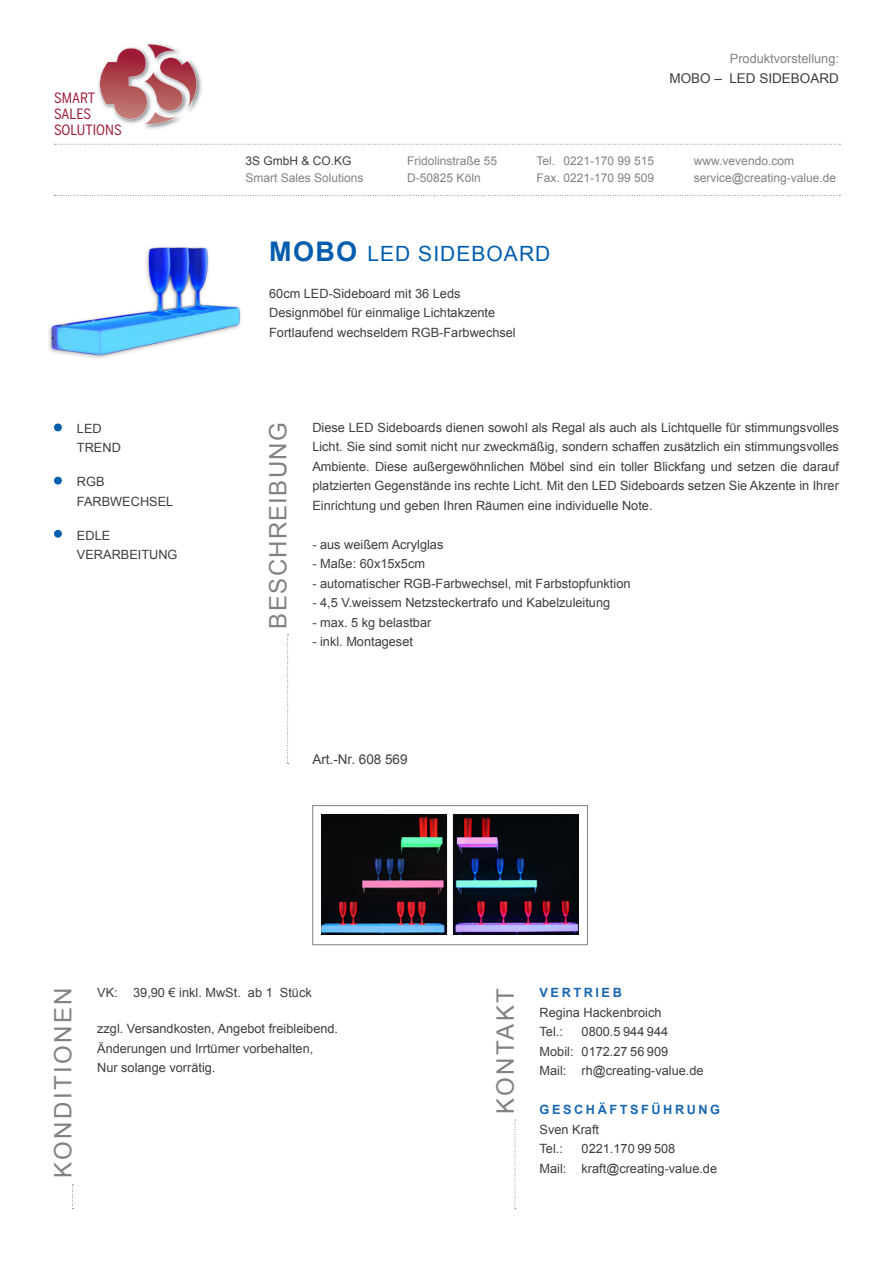
<style>
.page{position:relative;width:893px;height:1263px;background:#fff}
.page>*{position:absolute;margin:0;border:0;box-sizing:border-box;transform-origin:0 0}
.t1{font:24px "Arial";letter-spacing:.1em;color:#808285}
.t2{font:24px "Arial";letter-spacing:.05em;color:#808285}
.t3{font:21px "Arial";letter-spacing:.05em;color:#015dad}
.t4{font:14.1px/15.8px "Benton Sans Cond";color:#9e1b35}
.t5{font:13.5px "Arial";color:#3e3e3f}
.t6{font:12.75px/19.5px "Arial";color:#3e3e3f}
.t7{font:700 12.75px "Arial";letter-spacing:.2em;color:#1868b3}
.t8{font:12.75px "Arial";color:#808285}
.t9{font:12px/16.5px "Arial";color:#808285}
.t10{font:12px "Arial";color:#3e3e3f}
.s1{font-weight:700;font-size:27px}
</style>
<div class="page">
<svg style="left:54px;top:195px;width:786px;height:1px"></svg>
<svg style="left:54px;top:144px;width:786px;height:1px"></svg>
<img style="left:98px;top:43px;width:104px;height:86px">
<svg style="left:100px;top:44px;width:97px;height:80px"></svg>
<img style="left:322px;top:815px;width:257px;height:119px">
<div style="left:312px;top:805px;width:276px;height:140px;border:1px solid #808285"></div>
<img style="left:49px;top:247px;width:192px;height:111px">
<svg style="left:287px;top:634px;width:2px;height:130px"></svg>
<div style="left:54px;top:423px;width:8px;height:8px;background:#015dad;border-radius:50%"></div>
<div style="left:54px;top:477px;width:8px;height:7px;background:#015dad;border-radius:50%"></div>
<div style="left:54px;top:530px;width:8px;height:8px;background:#015dad;border-radius:50%"></div>
<svg style="left:72px;top:1184px;width:1px;height:25px"></svg>
<svg style="left:514px;top:1120px;width:2px;height:89px"></svg>
<p class="t4" style="left:54px;top:90px;width:69px">SMART<br>SALES<br>SOLUTIONS</p>
<p class="t6" style="left:77px;top:419px;width:45px">LED<br>TREND</p>
<p class="t6" style="left:77px;top:472px;width:98px">RGB<br>FARBWECHSEL</p>
<p class="t6" style="left:77px;top:526px;width:102px">EDLE<br>VERARBEITUNG</p>
<p class="t8" style="left:730px;top:50px;width:111px">Produktvorstellung:</p>
<p class="t5" style="left:669px;top:69px;width:171px">MOBO – LED SIDEBOARD</p>
<p class="t10" style="left:245px;top:153px;width:108px">3S GmbH &amp; CO.KG</p>
<p class="t9" style="left:245px;top:169px;width:120px">Smart Sales Solutions</p>
<p class="t9" style="left:407px;top:153px;width:92px">Fridolinstraße 55<br>D-50825 Köln</p>
<p class="t9" style="left:536px;top:153px;width:119px">Tel. 0221-170 99 515<br>Fax. 0221-170 99 509</p>
<h2 class="t3" style="left:269px;top:240px;width:283px"><span class="s1">MOBO</span> LED SIDEBOARD</h2>
<p class="t6" style="left:269px;top:284px;width:248px">60cm LED-Sideboard mit 36 Leds<br>Designmöbel für einmalige Lichtakzente<br>Fortlaufend wechseldem RGB-Farbwechsel</p>
<p class="t9" style="left:694px;top:153px;width:144px">www.vevendo.com service@creating-value.de</p>
<h1 class="t2" style="left:262px;top:629px;width:208px;rotate:-90deg">BESCHREIBUNG</h1>
<p class="t6" style="left:312px;top:418px;width:528px;text-align:justify">Diese LED Sideboards dienen sowohl als Regal als auch als Lichtquelle für stimmungsvolles Licht. Sie sind somit nicht nur zweckmäßig, sondern schaffen zusätzlich ein stimmungsvolles Ambiente. Diese außergewöhnlichen Möbel sind ein toller Blickfang und setzen die darauf platzierten Gegenstände ins rechte Licht. Mit den LED Sideboards setzen Sie Akzente in Ihrer Einrichtung und geben Ihren Räumen eine individuelle Note.</p>
<p class="t6" style="left:312px;top:535px;width:133px">- aus weißem Acrylglas</p>
<p class="t6" style="left:312px;top:554px;width:114px">- Maße: 60x15x5cm</p>
<p class="t6" style="left:312px;top:574px;width:320px">- automatischer RGB-Farbwechsel, mit Farbstopfunktion</p>
<p class="t6" style="left:312px;top:593px;width:299px">- 4,5 V.weissem Netzsteckertrafo und Kabelzuleitung</p>
<p class="t6" style="left:312px;top:613px;width:121px">- max. 5 kg belastbar</p>
<p class="t6" style="left:312px;top:632px;width:102px">- inkl. Montageset</p>
<p class="t5" style="left:312px;top:750px;width:97px">Art.-Nr. 608 569</p>
<p class="t6" style="left:97px;top:983px;width:216px">VK: 39,90 € inkl. MwSt. ab 1 Stück</p>
<p class="t6" style="left:97px;top:1019px;width:242px">zzgl. Versandkosten, Angebot freibleibend.<br>Änderungen und Irrtümer vorbehalten,<br>Nur solange vorrätig.</p>
<h1 class="t1" style="left:47px;top:1178px;width:192px;rotate:-90deg">KONDITIONEN</h1>
<p class="t7" style="left:540px;top:984px;width:84px">VERTRIEB</p>
<h1 class="t1" style="left:490px;top:1114px;width:127px;rotate:-90deg">KONTAKT</h1>
<p class="t6" style="left:540px;top:1002px;width:123px">Regina Hackenbroich<br>Tel.:</p>
<p class="t6" style="left:540px;top:1022px;width:166px;text-indent:42px">0800.5 944 944<br>Mobil: 0172.27 56 909<br>Mail: rh@creating-value.de</p>
<p class="t7" style="left:540px;top:1101px;width:182px">GESCHÄFTSFÜHRUNG</p>
<p class="t6" style="left:540px;top:1119px;width:61px">Sven Kraft<br>Tel.:</p>
<p class="t6" style="left:540px;top:1139px;width:179px;text-align:center">0221.170 99 508<br>Mail: kraft@creating-value.de</p>
</div>
